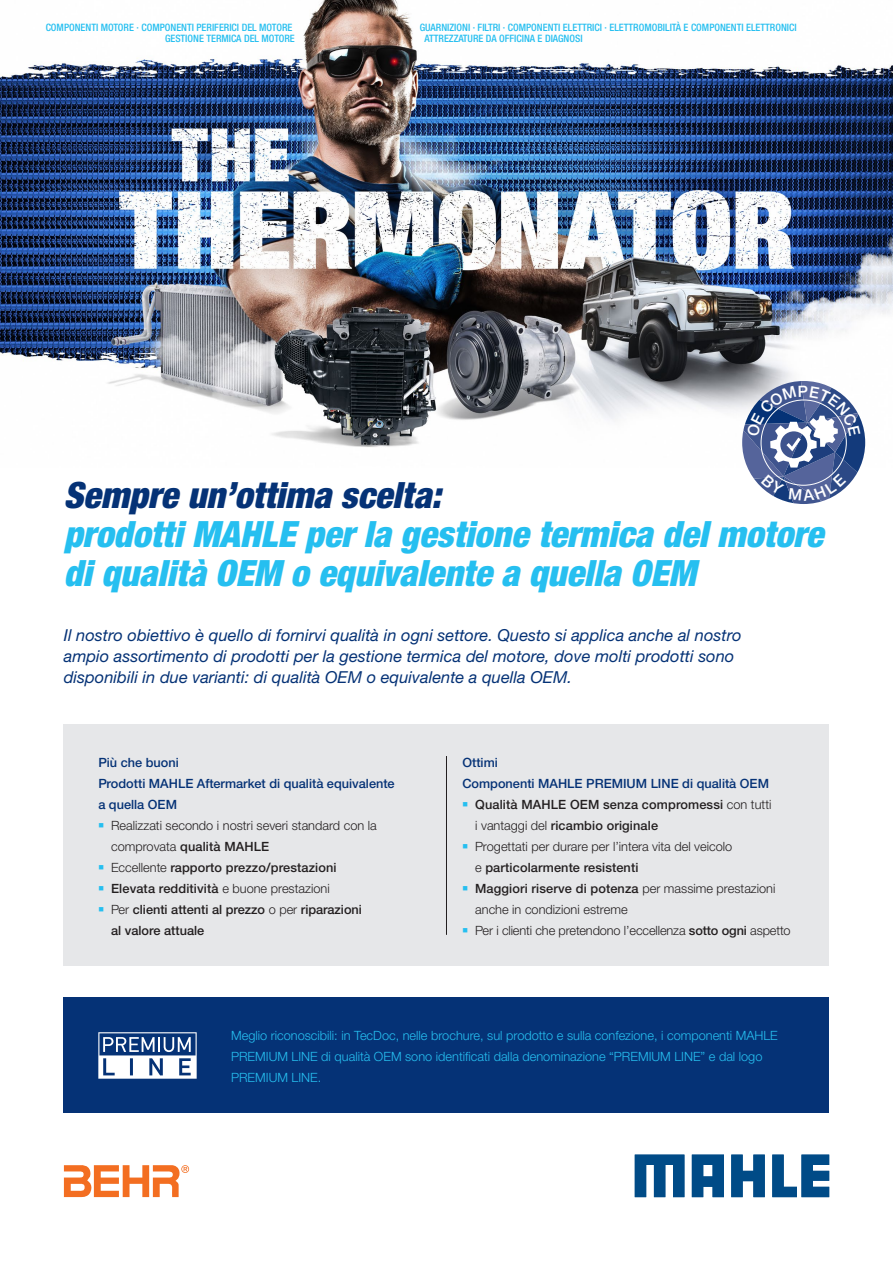
<style>
.page{position:relative;width:893px;height:1263px;background:#fff}
.page>*{position:absolute;margin:0;border:0;box-sizing:border-box;transform-origin:0 0}
.XX___100___Chapter___Headline_1st_Level{font:italic 900 condensed 36.3px/39px "Helvetica Neue LTW1 G";color:#26bff0}
.XX___100___Chapter___Intro{font:italic 16.5px/21px "Helvetica Neue LTW1 G";color:#053276}
.t1{font:300 12.75px/21px "Helvetica Neue LTW1 G";color:#231f20}
.t2{font:500 12.75px/21px "Helvetica Neue LTW1 G";letter-spacing:.01em;color:#231f20}
.AM___100___Flag_Content___Copy{font:300 12.75px/21px "Helvetica Neue LTW1 G";color:#26bff0}
.XX___100___Copy___Headline_3rd_Level{font:500 12.75px/21px "Helvetica Neue LTW1 G";color:#053276}
.t3{font:500 condensed 10.2px "Helvetica Neue LTW1 G";color:#26bff0}
.s1{color:#053276}
.s2{color:#26bff0}
.s3{font-weight:500}
.s4{font-weight:300}
</style>
<div class="page">
<img style="left:0;top:0;width:893px;height:447px">
<svg style="left:64px;top:1165px;width:125px;height:33px"></svg>
<svg style="left:635px;top:1154px;width:49px;height:43px"></svg>
<svg style="left:731px;top:1154px;width:34px;height:43px"></svg>
<svg style="left:772px;top:1154px;width:57px;height:43px"></svg>
<svg style="left:692px;top:1154px;width:32px;height:43px"></svg>
<div style="left:64px;top:998px;width:765px;height:115px;background:#053276"></div>
<div style="left:64px;top:725px;width:765px;height:241px;background:#e6e7e9"></div>
<hr style="left:446px;top:756px;width:1px;height:178px;background:#231f20">
<svg style="left:98px;top:1032px;width:99px;height:47px"></svg>
<svg style="left:742px;top:381px;width:123px;height:123px"></svg>
<p class="t3" style="left:46px;top:22px;width:248px">COMPONENTI MOTORE · COMPONENTI PERIFERICI DEL MOTORE</p>
<p class="t3" style="left:420px;top:22px;width:379px">GUARNIZIONI · FILTRI · COMPONENTI ELETTRICI · ELETTROMOBILITÀ E COMPONENTI ELETTRONICI</p>
<p class="t3" style="left:165px;top:32px;width:131px">GESTIONE TERMICA DEL MOTORE</p>
<p class="t3" style="left:425px;top:32px;width:160px">ATTREZZATURE DA OFFICINA E DIAGNOSI</p>
<p class="XX___100___Chapter___Headline_1st_Level" style="left:64px;top:476px;width:761px"><span class="s1">Sempre un’ottima scelta:<br></span>prodotti MAHLE per la gestione termica del motore di qualità OEM o equivalente a quella OEM</p>
<p class="XX___100___Chapter___Intro" style="left:64px;top:624px;width:679px">Il nostro obiettivo è quello di fornirvi qualità in ogni settore. Questo si applica anche al nostro ampio assortimento di prodotti per la gestione termica del motore, dove molti prodotti sono disponibili in due varianti: di qualità OEM o equivalente a quella OEM.</p>
<p class="XX___100___Copy___Headline_3rd_Level" style="left:98px;top:751px;width:82px">Più che buoni</p>
<p class="XX___100___Copy___Headline_3rd_Level" style="left:98px;top:772px;width:298px">Prodotti MAHLE Aftermarket di qualità equivalente a quella OEM</p>
<p class="t1" style="left:111px;top:814px;width:267px;text-indent:-13px"><span class="s2">■</span> Realizzati secondo i nostri severi standard con la comprovata <span class="s3">qualità MAHLE</span></p>
<p class="t2" style="left:98px;top:856px;width:240px"><span class="s2">■</span> <span class="s4">Eccellente</span> rapporto prezzo/prestazioni</p>
<p class="t2" style="left:98px;top:877px;width:233px"><span class="s2">■</span> Elevata redditività <span class="s4">e buone prestazioni</span></p>
<p class="t2" style="left:111px;top:898px;width:252px;text-indent:-13px"><span class="s2">■</span> <span class="s4">Per</span> clienti attenti al prezzo <span class="s4">o per</span> riparazioni al valore attuale</p>
<p class="XX___100___Copy___Headline_3rd_Level" style="left:462px;top:751px;width:37px">Ottimi</p>
<p class="XX___100___Copy___Headline_3rd_Level" style="left:462px;top:772px;width:308px">Componenti MAHLE PREMIUM LINE di qualità OEM</p>
<p class="t2" style="left:475px;top:793px;width:298px;text-indent:-13px"><span class="s2">■</span> Qualità MAHLE OEM senza compromessi <span class="s4">con tutti i vantaggi del</span> ricambio originale</p>
<p class="t1" style="left:475px;top:835px;width:259px;text-indent:-13px"><span class="s2">■</span> Progettati per durare per l’intera vita del veicolo e <span class="s3">particolarmente resistenti</span></p>
<p class="t1" style="left:475px;top:877px;width:302px;text-indent:-13px"><span class="s2">■</span> <span class="s3">Maggiori riserve di potenza</span> per massime prestazioni anche in condizioni estreme</p>
<p class="t1" style="left:462px;top:919px;width:330px"><span class="s2">■</span> Per i clienti che pretendono l’eccellenza <span class="s3">sotto ogni</span> aspetto</p>
<p class="AM___100___Flag_Content___Copy" style="left:231px;top:1024px;width:548px">Meglio riconoscibili: in TecDoc, nelle brochure, sul prodotto e sulla confezione, i componenti MAHLE<br>PREMIUM LINE di qualità OEM sono identificati dalla denominazione “PREMIUM LINE” e dal logo<br>PREMIUM LINE.</p>
</div>
